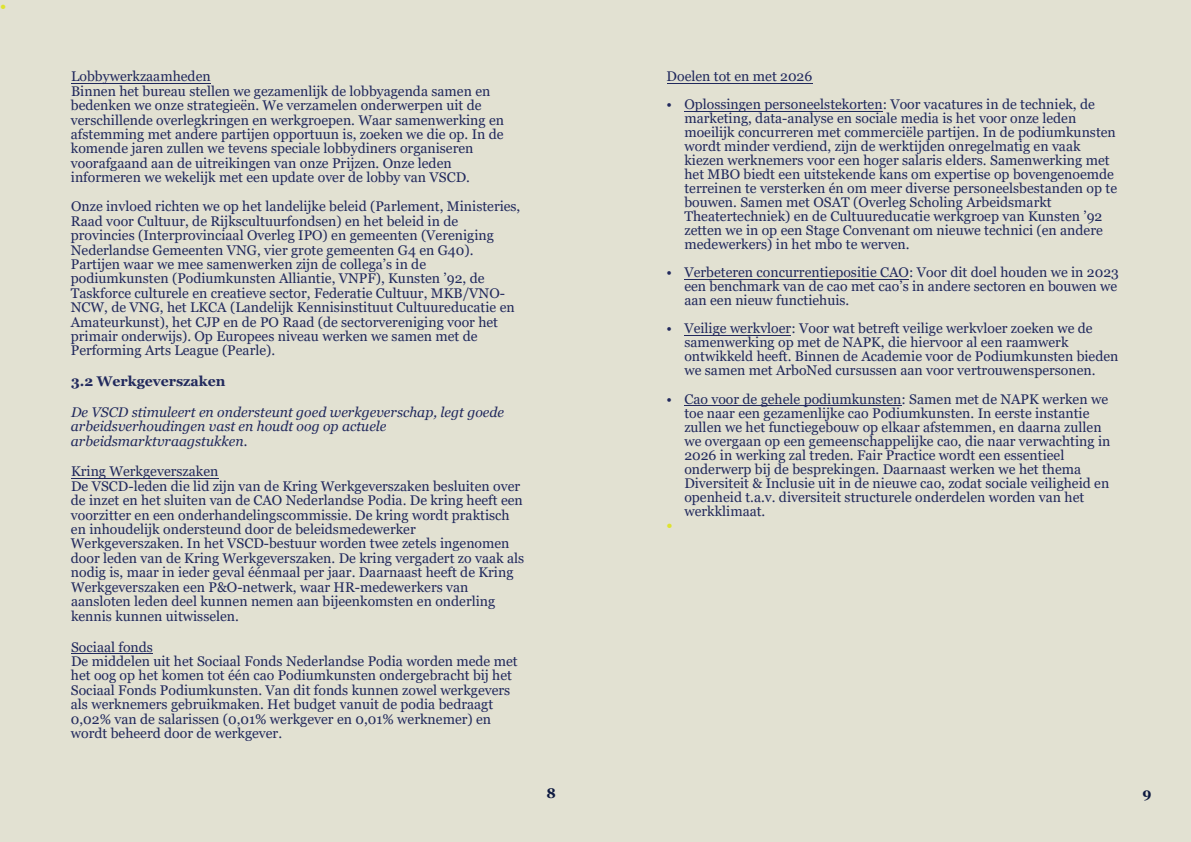
<style>
.page{position:relative;width:1191px;height:842px;background:#e2e1d2}
.page>*{position:absolute;margin:0;border:0;box-sizing:border-box;transform-origin:0 0}
.t1{font:14px/14.4px "Georgia";color:#21295d}
.t2{font:italic 14px/14.5px "Georgia";color:#21295d}
.t3{font:700 14px "Georgia";color:#21295d}
.t4{font:700 14px "Georgia";color:#dee330}
.t5{font:700 14px "Georgia";color:#0d1940}
</style>
<div class="page">
<hr style="left:71px;top:83px;width:140px;height:1px;background:#21295d">
<hr style="left:71px;top:478px;width:147px;height:1px;background:#21295d">
<hr style="left:71px;top:653px;width:82px;height:1px;background:#21295d">
<hr style="left:666px;top:83px;width:146px;height:1px;background:#21295d">
<hr style="left:684px;top:111px;width:198px;height:1px;background:#21295d">
<hr style="left:684px;top:279px;width:225px;height:1px;background:#21295d">
<hr style="left:684px;top:335px;width:107px;height:1px;background:#21295d">
<hr style="left:684px;top:405px;width:217px;height:1px;background:#21295d">
<p class="t4" style="left:0;top:0;width:8px">•</p>
<p class="t1" style="left:71px;top:70px;width:435px">Lobbywerkzaamheden<br>Binnen het bureau stellen we gezamenlĳk de lobbyagenda samen en bedenken we onze strategieën. We verzamelen onderwerpen uit de verschillende overlegkringen en werkgroepen. Waar samenwerking en afstemming met andere partĳen opportuun is, zoeken we die op. In de komende jaren zullen we tevens speciale lobbydiners organiseren voorafgaand aan de uitreikingen van onze Prĳzen. Onze leden informeren we wekelĳk met een update over de lobby van VSCD.</p>
<p class="t1" style="left:71px;top:200px;width:451px">Onze invloed richten we op het landelĳke beleid (Parlement, Ministeries, Raad voor Cultuur, de Rĳkscultuurfondsen) en het beleid in de provincies (Interprovinciaal Overleg IPO) en gemeenten (Vereniging Nederlandse Gemeenten VNG, vier grote gemeenten G4 en G40).<br>Partĳen waar we mee samenwerken zĳn de collega’s in de podiumkunsten (Podiumkunsten Alliantie, VNPF), Kunsten ’92, de Taskforce culturele en creatieve sector, Federatie Cultuur, MKB/VNO-NCW, de VNG, het LKCA (Landelĳk Kennisinstituut Cultuureducatie en Amateurkunst), het CJP en de PO Raad (de sectorvereniging voor het primair onderwĳs). Op Europees niveau werken we samen met de Performing Arts League (Pearle).</p>
<p class="t3" style="left:71px;top:376px;width:156px">3.2 Werkgeverszaken</p>
<p class="t2" style="left:71px;top:406px;width:435px">De VSCD stimuleert en ondersteunt goed werkgeverschap, legt goede arbeidsverhoudingen vast en houdt oog op actuele arbeidsmarktvraagstukken.</p>
<p class="t1" style="left:71px;top:465px;width:455px">Kring Werkgeverszaken<br>De VSCD-leden die lid zĳn van de Kring Werkgeverszaken besluiten over de inzet en het sluiten van de CAO Nederlandse Podia. De kring heeft een voorzitter en een onderhandelingscommissie. De kring wordt praktisch en inhoudelĳk ondersteund door de beleidsmedewerker Werkgeverszaken. In het VSCD-bestuur worden twee zetels ingenomen door leden van de Kring Werkgeverszaken. De kring vergadert zo vaak als nodig is, maar in ieder geval éénmaal per jaar. Daarnaast heeft de Kring Werkgeverszaken een P&amp;O-netwerk, waar HR-medewerkers van aansloten leden deel kunnen nemen aan bĳeenkomsten en onderling kennis kunnen uitwisselen.</p>
<p class="t1" style="left:71px;top:640px;width:448px">Sociaal fonds<br>De middelen uit het Sociaal Fonds Nederlandse Podia worden mede met het oog op het komen tot één cao Podiumkunsten ondergebracht bĳ het Sociaal Fonds Podiumkunsten. Van dit fonds kunnen zowel werkgevers als werknemers gebruikmaken. Het budget vanuit de podia bedraagt 0,02% van de salarissen (0,01% werkgever en 0,01% werknemer) en wordt beheerd door de werkgever.</p>
<p class="t1" style="left:666px;top:70px;width:147px">Doelen tot en met 2026</p>
<p class="t1" style="left:684px;top:99px;width:434px;line-height:14px;text-indent:-18px">• Oplossingen personeelstekorten: Voor vacatures in de techniek, de marketing, data-analyse en sociale media is het voor onze leden moeilĳk concurreren met commerciële partĳen. In de podiumkunsten wordt minder verdiend, zĳn de werktĳden onregelmatig en vaak kiezen werknemers voor een hoger salaris elders. Samenwerking met het MBO biedt een uitstekende kans om expertise op bovengenoemde terreinen te versterken én om meer diverse personeelsbestanden op te bouwen. Samen met OSAT (Overleg Scholing Arbeidsmarkt Theatertechniek) en de Cultuureducatie werkgroep van Kunsten ’92 zetten we in op een Stage Convenant om nieuwe technici (en andere medewerkers) in het mbo te werven.</p>
<p class="t1" style="left:684px;top:267px;width:436px;line-height:14px;text-align:justify;text-indent:-18px">• Verbeteren concurrentiepositie CAO: Voor dit doel houden we in 2023 een benchmark van de cao met cao’s in andere sectoren en bouwen we aan een nieuw functiehuis.</p>
<p class="t1" style="left:684px;top:323px;width:435px;line-height:14px;text-indent:-18px">• Veilige werkvloer: Voor wat betreft veilige werkvloer zoeken we de samenwerking op met de NAPK, die hiervoor al een raamwerk ontwikkeld heeft. Binnen de Academie voor de Podiumkunsten bieden we samen met ArboNed cursussen aan voor vertrouwenspersonen.</p>
<p class="t1" style="left:666px;top:392px;width:7px">•</p>
<p class="t1" style="left:684px;top:393px;width:427px;line-height:14px">Cao voor de gehele podiumkunsten: Samen met de NAPK werken we toe naar een gezamenlĳke cao Podiumkunsten. In eerste instantie zullen we het functiegebouw op elkaar afstemmen, en daarna zullen we overgaan op een gemeenschappelĳke cao, die naar verwachting in 2026 in werking zal treden. Fair Practice wordt een essentieel onderwerp bĳ de besprekingen. Daarnaast werken we het thema Diversiteit &amp; Inclusie uit in de nieuwe cao, zodat sociale veiligheid en openheid t.a.v. diversiteit structurele onderdelen worden van het werkklimaat.</p>
<p class="t4" style="left:666px;top:519px;width:8px">•</p>
<p class="t5" style="left:546px;top:787px;width:11px">8</p>
<p class="t5" style="left:1142px;top:787px;width:11px">9</p>
</div>
